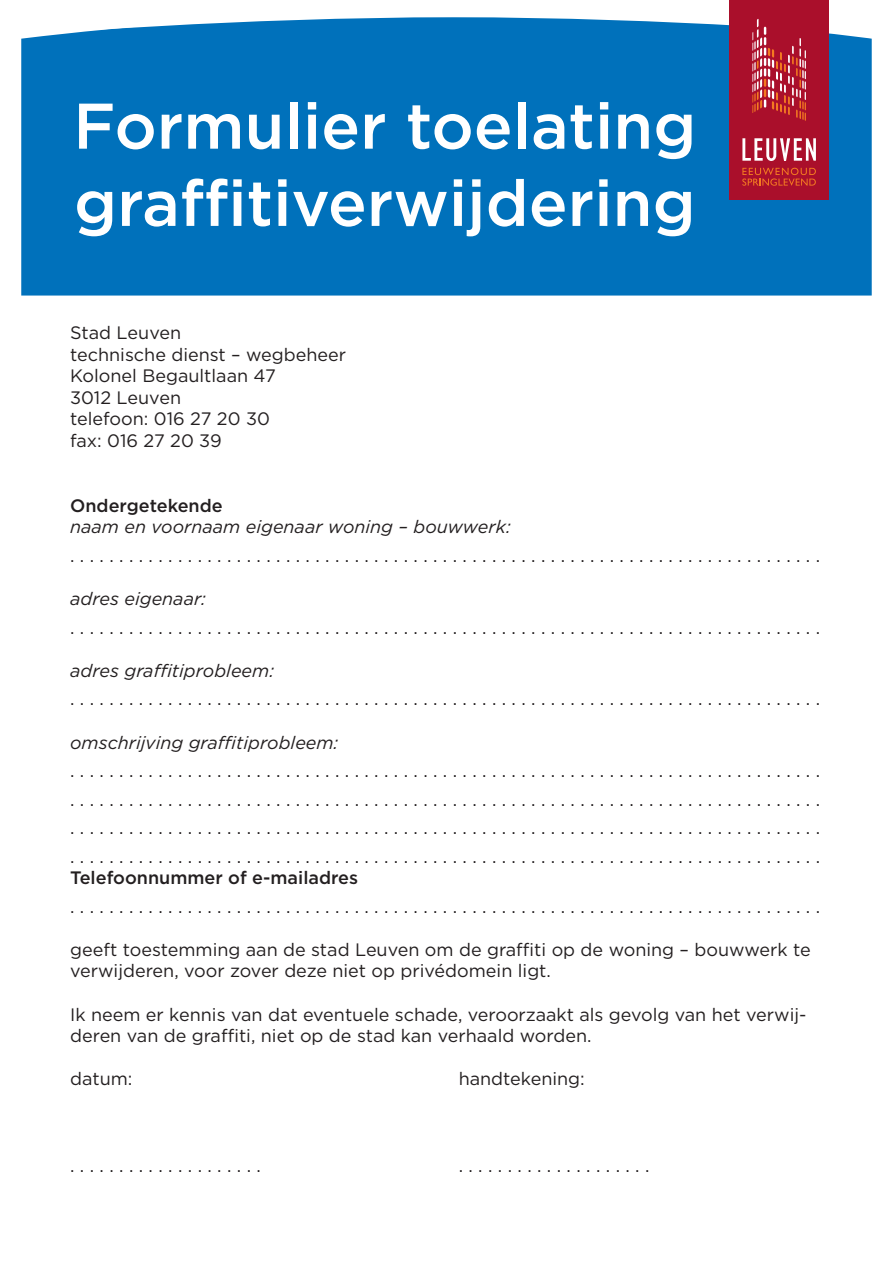
<style>
.page{position:relative;width:893px;height:1263px;background:#fff}
.page>*{position:absolute;margin:0;border:0;box-sizing:border-box;transform-origin:0 0}
.t1{font:500 64.35px/77.2px "Gotham";color:#fff}
.t2{font:18px/21.6px "Gotham";color:#231f20}
.t3{font:italic 18px "Gotham";color:#231f20}
.t4{font:500 18px "Gotham";color:#231f20}
</style>
<div class="page">
<div style="left:21px;top:37px;width:851px;height:259px;background:#0071bb"></div>
<div style="left:729px;top:0;width:100px;height:200px;background:#aa0f2b"></div>
<svg style="left:32px;top:17px;width:840px;height:104px;background:#1f70b1"></svg>
<svg style="left:742px;top:138px;width:74px;height:23px"></svg>
<svg style="left:742px;top:168px;width:74px;height:18px"></svg>
<h1 class="t1" style="left:73px;top:86px;width:625px">Formulier toelating graffitiverwijdering</h1>
<p class="t2" style="left:70px;top:321px;width:277px">Stad Leuven<br>technische dienst – wegbeheer<br>Kolonel Begaultlaan 47<br>3012 Leuven<br>telefoon: 016 27 20 30<br>fax: 016 27 20 39</p>
<p class="t4" style="left:70px;top:494px;width:154px">Ondergetekende</p>
<p class="t3" style="left:70px;top:516px;width:442px">naam en voornaam eigenaar woning – bouwwerk:</p>
<p class="t2" style="left:70px;top:544px;width:751px">. . . . . . . . . . . . . . . . . . . . . . . . . . . . . . . . . . . . . . . . . . . . . . . . . . . . . . . . . . . . . . . . . . . . . . . . . . . . .</p>
<p class="t3" style="left:70px;top:587px;width:137px">adres eigenaar:</p>
<p class="t2" style="left:70px;top:616px;width:751px">. . . . . . . . . . . . . . . . . . . . . . . . . . . . . . . . . . . . . . . . . . . . . . . . . . . . . . . . . . . . . . . . . . . . . . . . . . . . .</p>
<p class="t3" style="left:70px;top:659px;width:205px">adres graffitiprobleem:</p>
<p class="t2" style="left:70px;top:688px;width:751px">. . . . . . . . . . . . . . . . . . . . . . . . . . . . . . . . . . . . . . . . . . . . . . . . . . . . . . . . . . . . . . . . . . . . . . . . . . . . .</p>
<p class="t3" style="left:70px;top:731px;width:270px">omschrijving graffitiprobleem:</p>
<p class="t2" style="left:70px;top:756px;width:751px;line-height:28.5px;text-align:justify">. . . . . . . . . . . . . . . . . . . . . . . . . . . . . . . . . . . . . . . . . . . . . . . . . . . . . . . . . . . . . . . . . . . . . . . . . . . . . . . . . . . . . . . . . . . . . . . . . . . . . . . . . . . . . . . . . . . . . . . . . . . . . . . . . . . . . . . . . . . . . . . . . . . . . . . . . . . . . . . . . . . . . . . . . . . . . . . . . . . . . . . . . . . . . . . . . . . . . . . . . . . . . . . . . . . . . . . . . . . . . . . . . . . . . . . . . . . . . . . . . . . . . . . . . . . . . . . . . . . . . . . . . . . . . . . . . . . . . . . . . . . . . . . . . . . . . . . . . . . . . . . . . . . .</p>
<p class="t4" style="left:70px;top:866px;width:289px">Telefoonnummer of e-mailadres</p>
<p class="t2" style="left:70px;top:895px;width:751px">. . . . . . . . . . . . . . . . . . . . . . . . . . . . . . . . . . . . . . . . . . . . . . . . . . . . . . . . . . . . . . . . . . . . . . . . . . . . .</p>
<p class="t2" style="left:70px;top:938px;width:742px">geeft toestemming aan de stad Leuven om de graffiti op de woning – bouwwerk te verwijderen, voor zover deze niet op privédomein ligt.</p>
<p class="t2" style="left:70px;top:1003px;width:738px">Ik neem er kennis van dat eventuele schade, veroorzaakt als gevolg van het verwij&shy;deren van de graffiti, niet op de stad kan verhaald worden.</p>
<p class="t2" style="left:70px;top:1068px;width:64px">datum:</p>
<p class="t2" style="left:459px;top:1068px;width:128px">handtekening:</p>
<p class="t2" style="left:70px;top:1154px;width:192px">. . . . . . . . . . . . . . . . . . . .</p>
<p class="t2" style="left:459px;top:1154px;width:192px">. . . . . . . . . . . . . . . . . . . .</p>
</div>
